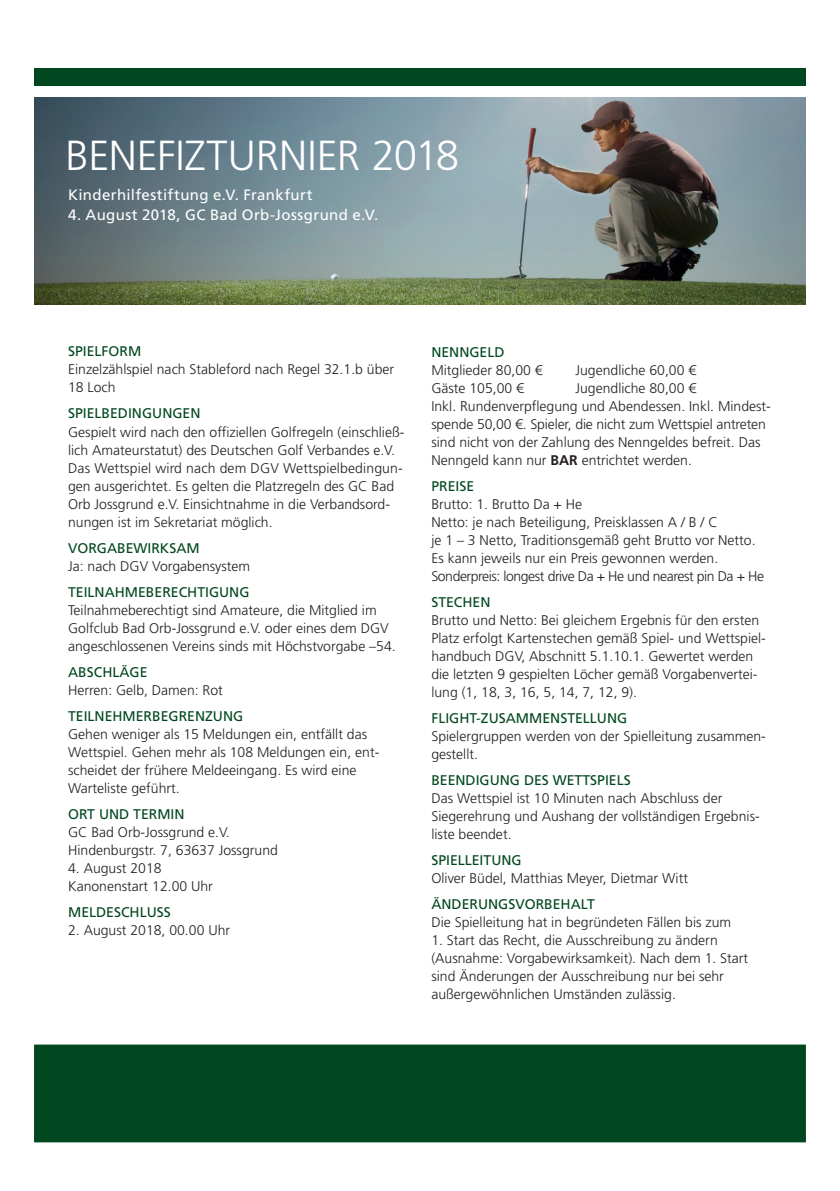
<style>
.page{position:relative;width:840px;height:1191px;background:#fff}
.page>*{position:absolute;margin:0;border:0;box-sizing:border-box;transform-origin:0 0}
.t1{font:300 42px "Frutiger LT";letter-spacing:-.005em;color:#fff}
.t2{font:15px "Frutiger DZPB";letter-spacing:.025em;color:#fff}
.t3{font:300 14px/18px "Frutiger LT";color:#231f20}
.t4{font:14px "Frutiger LT";color:#00471f}
.s1{font-weight:700}
</style>
<div class="page">
<img style="left:34px;top:98px;width:771px;height:206px">
<div style="left:34px;top:1044px;width:771px;height:98px;background:#00471f"></div>
<div style="left:34px;top:68px;width:771px;height:17px;background:#00471f"></div>
<h1 class="t1" style="left:65px;top:132px;width:395px">BENEFIZTURNIER 2018</h1>
<p class="t2" style="left:68px;top:186px;width:246px">Kinderhilfestiftung e.V. Frankfurt</p>
<p class="t2" style="left:68px;top:206px;width:311px">4. August 2018, GC Bad Orb-Jossgrund e.V.</p>
<p class="t4" style="left:68px;top:343px;width:75px">SPIELFORM</p>
<p class="t3" style="left:68px;top:361px;width:327px">Einzelzählspiel nach Stableford nach Regel 32.1.b über<br>18 Loch</p>
<p class="t4" style="left:68px;top:405px;width:134px">SPIELBEDINGUNGEN</p>
<p class="t3" style="left:68px;top:423px;width:338px">Gespielt wird nach den offiziellen Golfregeln (einschließ&shy;lich Amateurstatut) des Deutschen Golf Verbandes e.V.<br>Das Wettspiel wird nach dem DGV Wettspielbedingun&shy;gen ausgerichtet. Es gelten die Platzregeln des GC Bad Orb Jossgrund e.V. Einsichtnahme in die Verbandsord&shy;nungen ist im Sekretariat möglich.</p>
<p class="t4" style="left:68px;top:539px;width:133px">VORGABEWIRKSAM</p>
<p class="t3" style="left:68px;top:557px;width:184px">Ja: nach DGV Vorgabensystem</p>
<p class="t4" style="left:68px;top:583px;width:183px">TEILNAHMEBERECHTIGUNG</p>
<p class="t3" style="left:68px;top:601px;width:329px">Teilnahmeberechtigt sind Amateure, die Mitglied im<br>Golfclub Bad Orb-Jossgrund e.V. oder eines dem DGV angeschlossenen Vereins sinds mit Höchstvorgabe –54.</p>
<p class="t4" style="left:68px;top:663px;width:81px">ABSCHLÄGE</p>
<p class="t3" style="left:68px;top:681px;width:156px">Herren: Gelb, Damen: Rot</p>
<p class="t4" style="left:68px;top:707px;width:177px">TEILNEHMERBEGRENZUNG</p>
<p class="t3" style="left:68px;top:725px;width:312px">Gehen weniger als 15 Meldungen ein, entfällt das Wettspiel. Gehen mehr als 108 Meldungen ein, ent&shy;scheidet der frühere Meldeeingang. Es wird eine Warteliste geführt.</p>
<p class="t4" style="left:68px;top:805px;width:118px">ORT UND TERMIN</p>
<p class="t3" style="left:68px;top:823px;width:211px">GC Bad Orb-Jossgrund e.V.<br>Hindenburgstr. 7, 63637 Jossgrund</p>
<p class="t3" style="left:68px;top:859px;width:146px">4. August 2018<br>Kanonenstart 12.00 Uhr</p>
<p class="t4" style="left:68px;top:903px;width:104px">MELDESCHLUSS</p>
<p class="t3" style="left:68px;top:921px;width:163px">2. August 2018, 00.00 Uhr</p>
<p class="t4" style="left:431px;top:343px;width:75px">NENNGELD</p>
<p class="t3" style="left:431px;top:361px;width:113px">Mitglieder 80,00 €</p>
<p class="t3" style="left:575px;top:361px;width:122px">Jugendliche 60,00 €</p>
<p class="t3" style="left:431px;top:379px;width:94px">Gäste 105,00 €</p>
<p class="t3" style="left:431px;top:379px;width:341px;text-indent:144px">Jugendliche 80,00 €<br>Inkl. Rundenverpflegung und Abendessen. Inkl. Mindest&shy;spende 50,00 €. Spieler, die nicht zum Wettspiel antreten sind nicht von der Zahlung des Nenngeldes befreit. Das Nenngeld kann nur <span class="s1">BAR</span> entrichtet werden.</p>
<p class="t4" style="left:431px;top:477px;width:44px">PREISE</p>
<p class="t3" style="left:431px;top:495px;width:334px">Brutto: 1. Brutto Da + He<br>Netto: je nach Beteiligung, Preisklassen A / B / C<br>je 1 – 3 Netto, Traditionsgemäß geht Brutto vor Netto.<br>Es kann jeweils nur ein Preis gewonnen werden.<br>Sonderpreis: longest drive Da + He und nearest pin Da + He</p>
<p class="t4" style="left:431px;top:593px;width:61px">STECHEN</p>
<p class="t3" style="left:431px;top:611px;width:336px">Brutto und Netto: Bei gleichem Ergebnis für den ersten Platz erfolgt Kartenstechen gemäß Spiel- und Wettspiel&shy;handbuch DGV, Abschnitt 5.1.10.1. Gewertet werden die letzten 9 gespielten Löcher gemäß Vorgabenvertei&shy;lung (1, 18, 3, 16, 5, 14, 7, 12, 9).</p>
<p class="t4" style="left:431px;top:709px;width:197px">FLIGHT-ZUSAMMENSTELLUNG</p>
<p class="t3" style="left:431px;top:727px;width:336px">Spielergruppen werden von der Spielleitung zusammen&shy;gestellt.</p>
<p class="t4" style="left:431px;top:771px;width:201px">BEENDIGUNG DES WETTSPIELS</p>
<p class="t3" style="left:431px;top:789px;width:330px">Das Wettspiel ist 10 Minuten nach Abschluss der<br>Siegerehrung und Aushang der vollständigen Ergebnis&shy;liste beendet.</p>
<p class="t4" style="left:431px;top:851px;width:92px">SPIELLEITUNG</p>
<p class="t3" style="left:431px;top:869px;width:258px">Oliver Büdel, Matthias Meyer, Dietmar Witt</p>
<p class="t4" style="left:431px;top:895px;width:165px">ÄNDERUNGSVORBEHALT</p>
<p class="t3" style="left:431px;top:913px;width:301px">Die Spielleitung hat in begründeten Fällen bis zum</p>
<p class="t3" style="left:431px;top:931px;width:318px">1. Start das Recht, die Ausschreibung zu ändern (Ausnahme: Vorgabewirksamkeit). Nach dem 1. Start sind Änderungen der Ausschreibung nur bei sehr außergewöhnlichen Umständen zulässig.</p>
</div>
